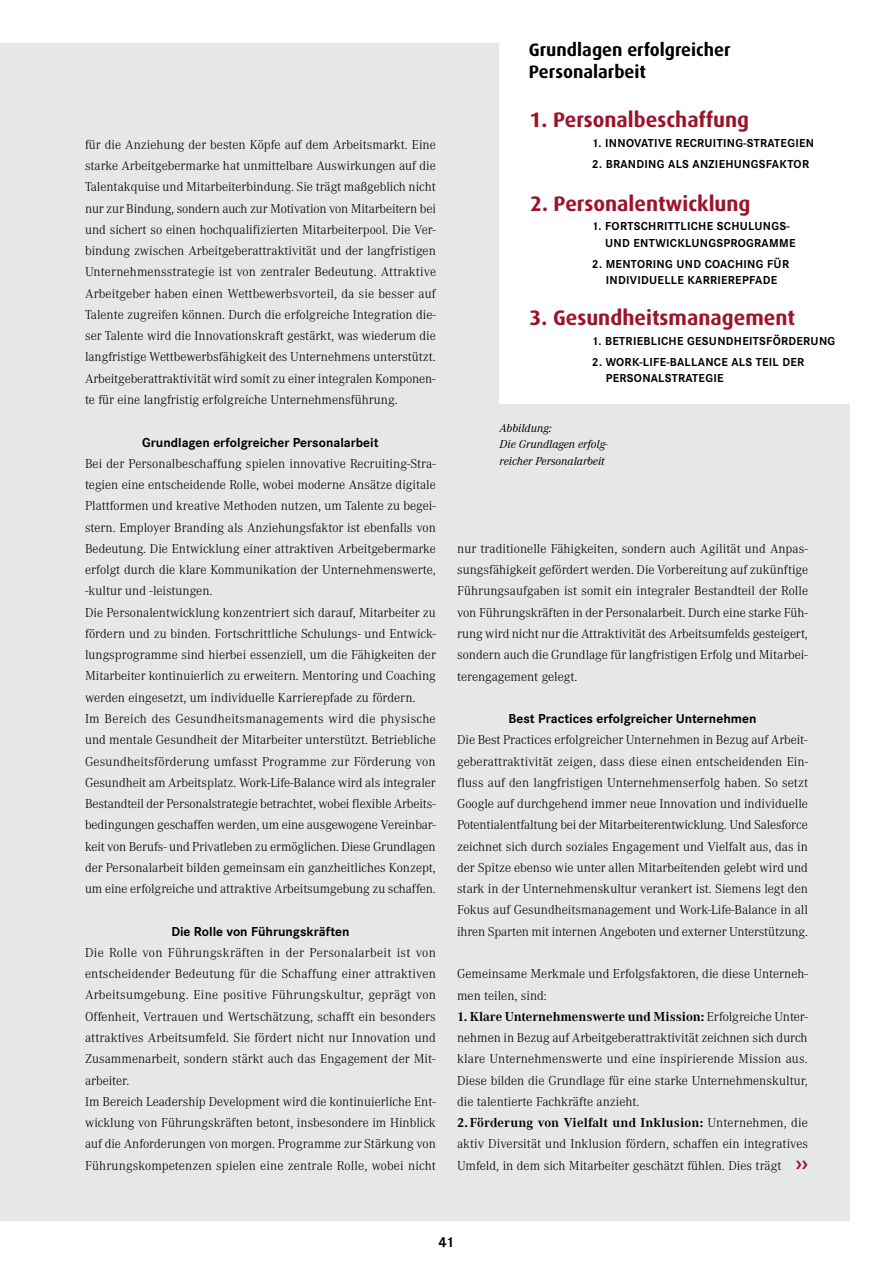
<style>
.page{position:relative;width:893px;height:1263px;background:#fff}
.page>*{position:absolute;margin:0;border:0;box-sizing:border-box;transform-origin:0 0}
.t1{font:700 21px "Dax";color:#9c132a}
.t2{font:700 18px/22.2px "Dax";color:#000}
.t3{font:700 15px "Corporate S";color:#000}
.t4{font:300 13.5px/21.3px "Corporate A";color:#000;text-align:justify}
.t5{font:700 13.5px "Corporate S";color:#000}
.t6{font:700 12px/16.5px "Corporate S";letter-spacing:.09em;color:#000}
.t7{font:italic 12px/16.5px "Corporate A";color:#000}
.t8{font:700 12px/16.5px "Corporate S";letter-spacing:.115em;color:#000}
.s1{font-weight:700}
</style>
<div class="page">
<div style="left:0;top:43px;width:850px;height:1177px;background:#e6e7e8"></div>
<div style="left:500px;top:26px;width:393px;height:378px;background:#fff"></div>
<p class="t4" style="left:85px;top:134px;width:353px">für die Anziehung der besten Köpfe auf dem Arbeitsmarkt. Eine starke Arbeitgebermarke hat unmittelbare Auswirkungen auf die Talentakquise und Mitarbeiterbindung. Sie trägt maßgeblich nicht nur zur Bindung, sondern auch zur Motivation von Mitarbeitern bei und sichert so einen hochqualifizierten Mitarbeiterpool. Die Ver&shy;bindung zwischen Arbeitgeberattraktivität und der langfristigen Unternehmensstrategie ist von zentraler Bedeutung. Attraktive Arbeitgeber haben einen Wettbewerbsvorteil, da sie besser auf Talente zugreifen können. Durch die erfolgreiche Integration die&shy;ser Talente wird die Innovationskraft gestärkt, was wiederum die langfristige Wettbewerbsfähigkeit des Unternehmens unterstützt.<br>Arbeitgeberattraktivität wird somit zu einer integralen Komponen&shy;te für eine langfristig erfolgreiche Unternehmensführung.</p>
<p class="t5" style="left:142px;top:434px;width:238px">GRUNDLAGEN ERFOLGREICHER PERSONALARBEIT</p>
<p class="t4" style="left:85px;top:453px;width:352px;text-align:left">Bei der Personalbeschaffung spielen innovative Recruiting-Stra&shy;tegien eine entscheidende Rolle, wobei moderne Ansätze digitale Plattformen und kreative Methoden nutzen, um Talente zu begei&shy;stern. Employer Branding als Anziehungsfaktor ist ebenfalls von Bedeutung. Die Entwicklung einer attraktiven Arbeitgebermarke erfolgt durch die klare Kommunikation der Unternehmenswerte, -kultur und -leistungen.<br>Die Personalentwicklung konzentriert sich darauf, Mitarbeiter zu fördern und zu binden. Fortschrittliche Schulungs- und Entwick&shy;lungsprogramme sind hierbei essenziell, um die Fähigkeiten der Mitarbeiter kontinuierlich zu erweitern. Mentoring und Coaching werden eingesetzt, um individuelle Karrierepfade zu fördern.<br>Im Bereich des Gesundheitsmanagements wird die physische und mentale Gesundheit der Mitarbeiter unterstützt. Betriebliche Gesundheitsförderung umfasst Programme zur Förderung von Gesundheit am Arbeitsplatz. Work-Life-Balance wird als integraler Bestandteil der Personalstrategie betrachtet, wobei flexible Arbeits&shy;bedingungen geschaffen werden, um eine ausgewogene Vereinbar&shy;keit von Berufs- und Privatleben zu ermöglichen. Diese Grundlagen der Personalarbeit bilden gemeinsam ein ganzheitliches Konzept, um eine erfolgreiche und attraktive Arbeitsumgebung zu schaffen.</p>
<p class="t5" style="left:171px;top:923px;width:180px">DIE ROLLE VON FÜHRUNGSKRÄFTEN</p>
<p class="t4" style="left:85px;top:942px;width:353px;text-align:left">Die Rolle von Führungskräften in der Personalarbeit ist von entscheidender Bedeutung für die Schaffung einer attraktiven Arbeitsumgebung. Eine positive Führungskultur, geprägt von Offenheit, Vertrauen und Wertschätzung, schafft ein besonders attraktives Arbeitsumfeld. Sie fördert nicht nur Innovation und Zusammenarbeit, sondern stärkt auch das Engagement der Mit&shy;arbeiter.<br>Im Bereich Leadership Development wird die kontinuierliche Ent&shy;wicklung von Führungskräften betont, insbesondere im Hinblick auf die Anforderungen von morgen. Programme zur Stärkung von Führungskompetenzen spielen eine zentrale Rolle, wobei nicht</p>
<h2 class="t2" style="left:529px;top:39px;width:203px">Grundlagen erfolgreicher<br>Personalarbeit</h2>
<h1 class="t1" style="left:530px;top:108px;width:221px">1. Personalbeschaffung</h1>
<p class="t6" style="left:592px;top:135px;width:112px">1. INNOVATIVE RECRUITI</p>
<p class="t6" style="left:727px;top:135px;width:35px">NG-STRAT</p>
<p class="t6" style="left:781px;top:135px;width:35px">EGI EN</p>
<p class="t6" style="left:592px;top:156px;width:167px">2. BRANDI NG ALS ANZI EHUNGSFA</p>
<p class="t6" style="left:779px;top:156px;width:29px">KTOR</p>
<h1 class="t1" style="left:530px;top:192px;width:222px">2. Personalentwicklung</h1>
<p class="t6" style="left:592px;top:218px;width:72px">1. FORTSCHRITT</p>
<p class="t6" style="left:605px;top:218px;width:186px;text-indent:75px">LICHE SCHULUNGS-<br>UND ENTWICKLUNGSPR</p>
<p class="t6" style="left:738px;top:235px;width:17px">OGRA</p>
<p class="t6" style="left:769px;top:235px;width:28px">MME</p>
<p class="t6" style="left:606px;top:256px;width:182px;text-indent:-14px">2. M ENTORI NG UND COACHI NG FÜR<br>INDIVIDU ELLE KARRI</p>
<p class="t6" style="left:721px;top:272px;width:29px">EREPFAD</p>
<p class="t6" style="left:771px;top:272px;width:8px">E</p>
<h1 class="t1" style="left:530px;top:305px;width:267px">3. Gesundheitsmanagement</h1>
<p class="t6" style="left:592px;top:333px;width:164px">1. BETRI EBLICHE GESU NDHEITSF</p>
<p class="t6" style="left:773px;top:333px;width:63px">ÖRDERU NG</p>
<p class="t8" style="left:606px;top:354px;width:198px;text-indent:-14px">2. WORK-LIFE-BALLANCE ALS TEI L DER<br>PERSONALSTRAT</p>
<p class="t6" style="left:699px;top:370px;width:26px">EGI E</p>
<p class="t7" style="left:500px;top:420px;width:110px">Abbildung:<br>Die Grundlagen erfolg&shy;reicher Personalarbeit</p>
<p class="t4" style="left:457px;top:538px;width:352px">nur traditionelle Fähigkeiten, sondern auch Agilität und Anpas&shy;sungsfähigkeit gefördert werden. Die Vorbereitung auf zukünftige Führungsaufgaben ist somit ein integraler Bestandteil der Rolle von Führungskräften in der Personalarbeit. Durch eine starke Füh&shy;rung wird nicht nur die Attraktivität des Arbeitsumfelds gesteigert, sondern auch die Grundlage für langfristigen Erfolg und Mitarbei&shy;terengagement gelegt.</p>
<p class="t5" style="left:509px;top:711px;width:249px">BEST PRACTICES ERFOLGREICHER UNTERNEHMEN</p>
<p class="t4" style="left:457px;top:729px;width:353px">Die Best Practices erfolgreicher Unternehmen in Bezug auf Arbeit&shy;geberattraktivität zeigen, dass diese einen entscheidenden Ein&shy;fluss auf den langfristigen Unternehmenserfolg haben. So setzt Google auf durchgehend immer neue Innovation und individuelle Potentialentfaltung bei der Mitarbeiterentwicklung. Und Salesforce zeichnet sich durch soziales Engagement und Vielfalt aus, das in der Spitze ebenso wie unter allen Mitarbeitenden gelebt wird und stark in der Unternehmenskultur verankert ist. Siemens legt den Fokus auf Gesundheitsmanagement und Work-Life-Balance in all ihren Sparten mit internen Angeboten und externer Unterstützung.</p>
<p class="t4" style="left:457px;top:963px;width:352px">Gemeinsame Merkmale und Erfolgsfaktoren, die diese Unterneh&shy;men teilen, sind:</p>
<p class="t4" style="left:457px;top:1006px;width:352px"><span class="s1">1. Klare Unternehmenswerte und Mission:</span> Erfolgreiche Unter&shy;nehmen in Bezug auf Arbeitgeberattraktivität zeichnen sich durch klare Unternehmenswerte und eine inspirierende Mission aus.<br>Diese bilden die Grundlage für eine starke Unternehmenskultur, die talentierte Fachkräfte anzieht.</p>
<p class="t4" style="left:457px;top:1112px;width:353px"><span class="s1">2. Förderung von Vielfalt und Inklusion:</span> Unternehmen, die aktiv Diversität und Inklusion fördern, schaffen ein integratives Umfeld, in dem sich Mitarbeiter geschätzt fühlen. Dies trägt</p>
<p class="t3" style="left:438px;top:1233px;width:17px">41</p>
</div>
